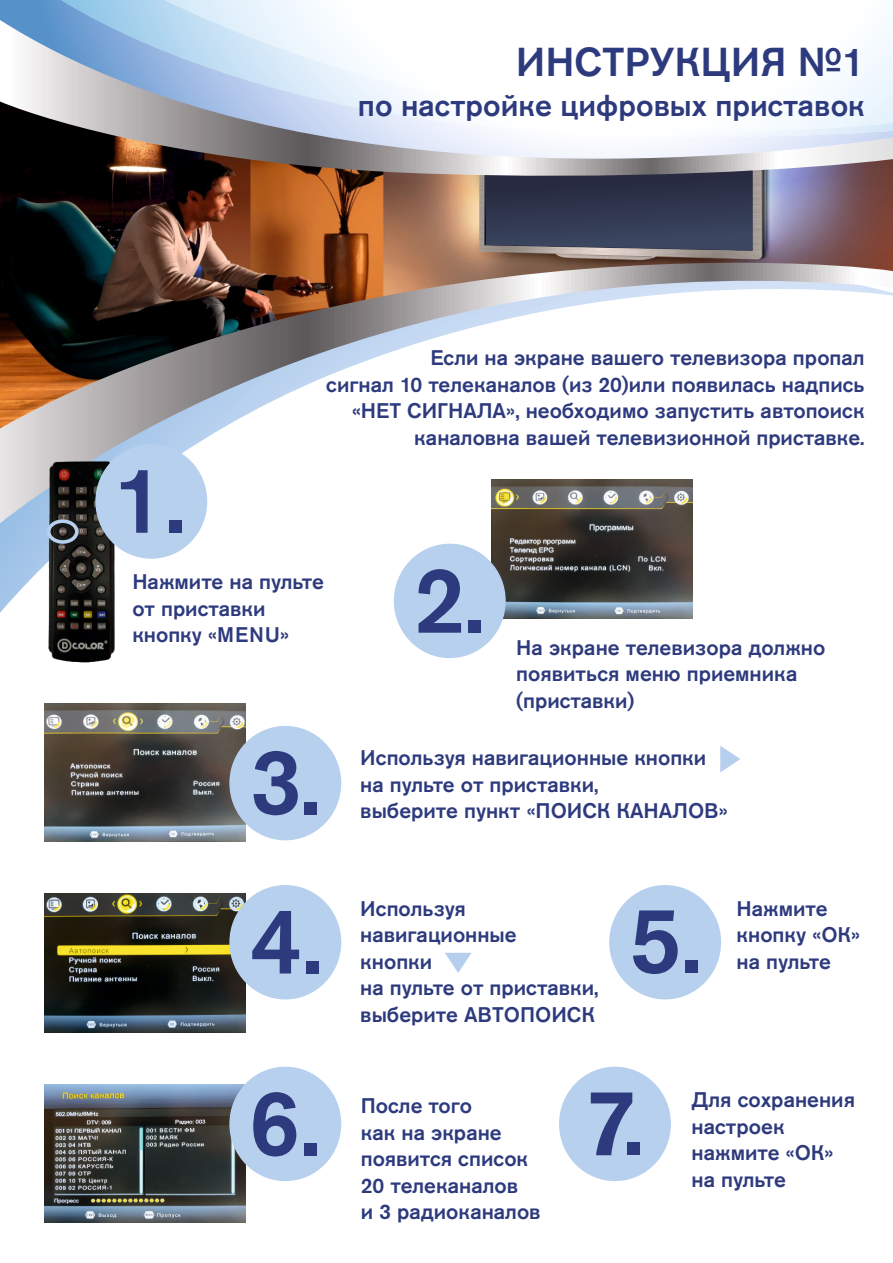
<style>
.page{position:relative;width:893px;height:1263px;background:#fff}
.page>*{position:absolute;margin:0;border:0;box-sizing:border-box;transform-origin:0 0}
.t1{font:500 92.7px "Akzidenz Grotesk Pro";color:#2d3a7d}
.t2{font:500 40.05px "Akzidenz Grotesk Pro";color:#2d3a7d}
.t3{font:500 30px "Akzidenz Grotesk Pro";color:#2d3a7d}
.t4{font:500 21px/26.5px "Akzidenz Grotesk Pro";color:#2d3a7d}
</style>
<div class="page">
<svg style="left:0;top:0;width:313px;height:20px;background:#adcfea"></svg>
<svg style="left:0;top:523px;width:693px;height:90px"></svg>
<img style="left:0;top:210px;width:893px;height:29px">
<svg style="left:486px;top:210px;width:267px;height:29px;background:#343d56"></svg>
<img style="left:491px;top:523px;width:201px;height:95px">
<img style="left:45px;top:703px;width:201px;height:139px">
<img style="left:45px;top:894px;width:201px;height:138px">
<img style="left:45px;top:1084px;width:201px;height:138px">
<div style="left:394px;top:544px;width:112px;height:114px;background:#b6d0ee;border-radius:50%"></div>
<div style="left:229px;top:726px;width:112px;height:114px;background:#b6d0ee;border-radius:50%"></div>
<div style="left:229px;top:885px;width:112px;height:114px;background:#b6d0ee;border-radius:50%"></div>
<svg style="left:445px;top:953px;width:26px;height:20px"></svg>
<svg style="left:0;top:239px;width:893px;height:284px"></svg>
<svg style="left:0;top:20px;width:893px;height:190px"></svg>
<img style="left:44px;top:458px;width:79px;height:205px">
<div style="left:47px;top:519px;width:32px;height:25px;border:4px solid #b6cfee;border-radius:50%"></div>
<div style="left:95px;top:444px;width:112px;height:115px;background:#b6d0ee;border-radius:50%"></div>
<div style="left:609px;top:885px;width:112px;height:114px;background:#b6d0ee;border-radius:50%"></div>
<div style="left:229px;top:1067px;width:112px;height:114px;background:#b6d0ee;border-radius:50%"></div>
<div style="left:559px;top:1067px;width:112px;height:114px;background:#b6d0ee;border-radius:50%"></div>
<svg style="left:720px;top:746px;width:20px;height:26px"></svg>
<h2 class="t2" style="left:516px;top:46px;width:351px">ИНСТРУКЦИЯ №1</h2>
<h3 class="t3" style="left:358px;top:94px;width:508px">по настройке цифровых приставок</h3>
<h1 class="t1" style="left:114px;top:463px;width:73px">1.</h1>
<p class="t4" style="left:326px;top:347px;width:540px;text-align:right">Если на экране вашего телевизора пропал<br>сигнал 10 телеканалов (из 20)или появилась надпись «НЕТ СИГНАЛА», необходимо запустить автопоиск каналовна вашей телевизионной приставке.</p>
<p class="t4" style="left:132px;top:571px;width:193px">Нажмите на пульте от приставки кнопку «MENU»</p>
<h1 class="t1" style="left:413px;top:563px;width:73px">2.</h1>
<p class="t4" style="left:516px;top:636px;width:311px">На экране телевизора должно появиться меню приемника (приставки)</p>
<h1 class="t1" style="left:249px;top:745px;width:73px">3.</h1>
<p class="t4" style="left:360px;top:746px;width:369px">Используя навигационные кнопки на пульте от приставки,<br>выберите пункт «ПОИСК КАНАЛОВ»</p>
<h1 class="t1" style="left:251px;top:904px;width:73px">4.</h1>
<p class="t4" style="left:360px;top:897px;width:240px">Используя навигационные<br>кнопки<br>на пульте от приставки, выберите АВТОПОИСК</p>
<h1 class="t1" style="left:630px;top:904px;width:73px">5.</h1>
<p class="t4" style="left:736px;top:897px;width:125px">Нажмите кнопку «ОК» на пульте</p>
<h1 class="t1" style="left:249px;top:1086px;width:73px">6.</h1>
<p class="t4" style="left:361px;top:1094px;width:181px">После того<br>как на экране появится список<br>20 телеканалов<br>и 3 радиоканалов</p>
<h1 class="t1" style="left:585px;top:1086px;width:59px">7.</h1>
<p class="t4" style="left:691px;top:1088px;width:165px">Для сохранения настроек нажмите «ОК» на пульте</p>
</div>
